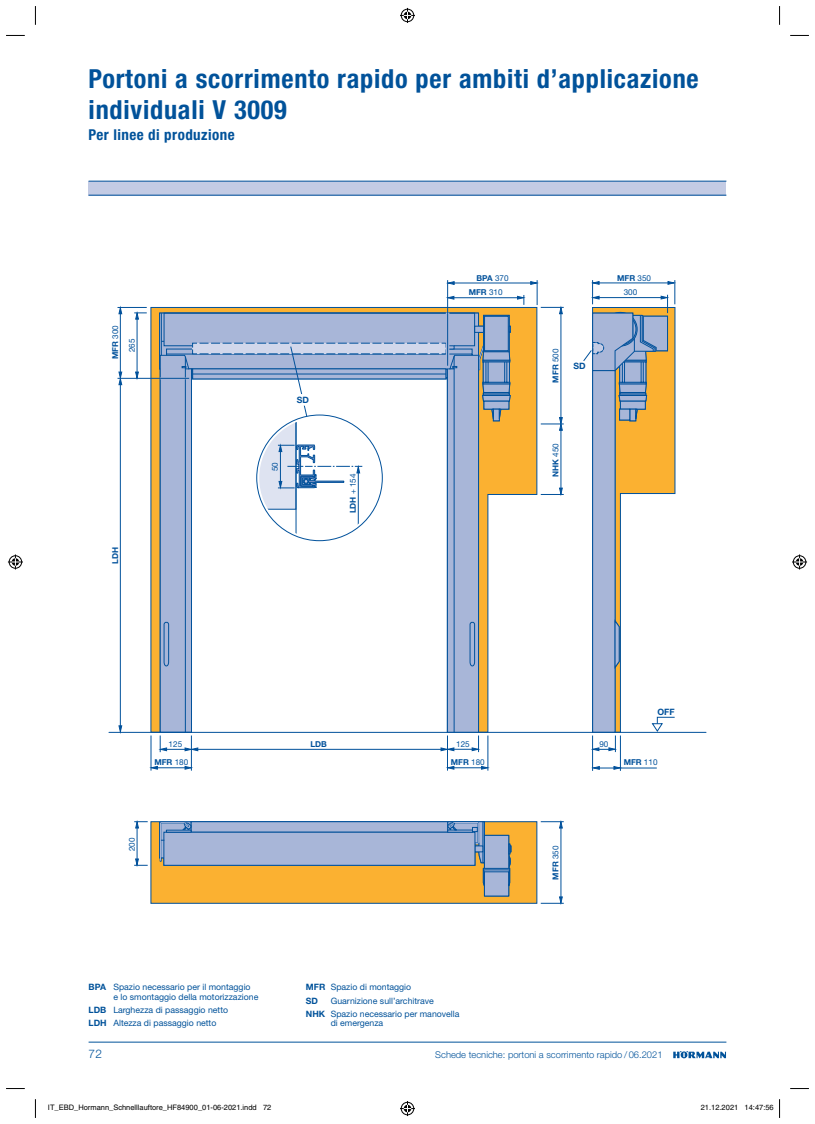
<style>
.page{position:relative;width:815px;height:1124px;background:#fff}
.page>*{position:absolute;margin:0;border:0;box-sizing:border-box;transform-origin:0 0}
.t1{font:700 condensed 26.25px/31.2px "Hoermann Helvetica Neue";letter-spacing:.03em;color:#01529a}
.t2{font:700 condensed 15px "Hoermann Helvetica Neue";letter-spacing:.03em;color:#01529a}
.t3{font:300 11.88px "Hoermann Helvetica Neue";color:#01529a}
.t4{font:300 9.38px "Hoermann Helvetica Neue";color:#01529a}
.t5{font:8.75px/13.4px "Hoermann Helvetica Neue Rm";color:#01529a}
.t6{font:700 8.75px "Hoermann Helvetica Neue";color:#01519b}
.t7{font:700 8.75px "Hoermann Helvetica Neue";color:#01529a}
.t8{font:700 8.12px "Hoermann Helvetica Neue";color:#01519b}
.t9{font:8.12px "Hoermann Helvetica Neue Rm";color:#01519b}
.t10{font:7.5px "Helvetica";color:#000}
.s1{font-family:"Hoermann Helvetica Neue Rm";font-weight:400}
.s2{font-family:"Hoermann Helvetica Neue";font-weight:700}
</style>
<div class="page">
<hr style="left:89px;top:1041px;width:637px;height:1px;background:#01529a">
<svg style="left:673px;top:1051px;width:53px;height:7px"></svg>
<svg style="left:150px;top:307px;width:367px;height:425px"></svg>
<div style="left:151px;top:821px;width:386px;height:82px;background:#fbb131"></div>
<hr style="left:109px;top:732px;width:597px;height:1px;background:#01519b">
<svg style="left:448px;top:296px;width:7px;height:4px"></svg>
<hr style="left:452px;top:297px;width:67px;height:1px;background:#01519b">
<svg style="left:135px;top:371px;width:4px;height:7px"></svg>
<hr style="left:120px;top:382px;width:1px;height:346px;background:#01519b">
<svg style="left:118px;top:371px;width:4px;height:14px"></svg>
<svg style="left:118px;top:725px;width:4px;height:7px"></svg>
<hr style="left:592px;top:735px;width:1px;height:35px;background:#01519b">
<svg style="left:118px;top:307px;width:29px;height:13px"></svg>
<hr style="left:151px;top:735px;width:1px;height:35px;background:#01519b">
<svg style="left:151px;top:765px;width:7px;height:4px"></svg>
<hr style="left:155px;top:767px;width:31px;height:1px;background:#01519b">
<svg style="left:481px;top:765px;width:7px;height:4px"></svg>
<hr style="left:451px;top:767px;width:32px;height:1px;background:#01519b">
<hr style="left:488px;top:735px;width:1px;height:35px;background:#01519b">
<hr style="left:620px;top:735px;width:1px;height:35px;background:#01519b">
<svg style="left:593px;top:765px;width:28px;height:4px"></svg>
<hr style="left:621px;top:767px;width:36px;height:1px;background:#01519b">
<svg style="left:159px;top:821px;width:353px;height:75px"></svg>
<hr style="left:137px;top:318px;width:1px;height:57px;background:#01519b">
<hr style="left:120px;top:311px;width:1px;height:63px;background:#01519b">
<hr style="left:118px;top:378px;width:71px;height:1px;background:#01519b">
<svg style="left:134px;top:858px;width:14px;height:7px"></svg>
<svg style="left:134px;top:821px;width:14px;height:7px"></svg>
<hr style="left:137px;top:826px;width:1px;height:35px;background:#01519b">
<svg style="left:541px;top:821px;width:23px;height:7px"></svg>
<svg style="left:541px;top:896px;width:23px;height:7px"></svg>
<hr style="left:561px;top:826px;width:1px;height:72px;background:#01519b">
<svg style="left:448px;top:281px;width:7px;height:4px"></svg>
<hr style="left:452px;top:283px;width:81px;height:1px;background:#01519b">
<svg style="left:517px;top:280px;width:159px;height:472px"></svg>
<hr style="left:447px;top:280px;width:1px;height:85px;background:#01519b">
<svg style="left:160px;top:312px;width:351px;height:440px"></svg>
<div style="left:89px;top:181px;width:637px;height:14px;background:#c3cbe4"></div>
<hr style="left:89px;top:181px;width:637px;height:1px;background:#01529a">
<hr style="left:89px;top:195px;width:637px;height:1px;background:#01529a">
<svg style="left:6px;top:35px;width:19px;height:1px"></svg>
<svg style="left:790px;top:35px;width:19px;height:1px"></svg>
<svg style="left:6px;top:1088px;width:19px;height:1px"></svg>
<svg style="left:790px;top:1088px;width:19px;height:1px"></svg>
<svg style="left:35px;top:6px;width:1px;height:19px"></svg>
<svg style="left:35px;top:1099px;width:1px;height:18px"></svg>
<svg style="left:779px;top:6px;width:1px;height:19px"></svg>
<svg style="left:400px;top:8px;width:15px;height:15px"></svg>
<svg style="left:400px;top:1101px;width:15px;height:14px"></svg>
<svg style="left:8px;top:554px;width:15px;height:15px"></svg>
<svg style="left:792px;top:554px;width:15px;height:15px"></svg>
<svg style="left:779px;top:1099px;width:1px;height:18px"></svg>
<h1 class="t1" style="left:89px;top:62px;width:612px">Portoni a scorrimento rapido per ambiti d’applicazione individuali V 3009</h1>
<h2 class="t2" style="left:89px;top:125px;width:148px">Per linee di produzione</h2>
<p class="t8" style="left:109px;top:359px;width:35px;rotate:-90deg">MFR <span class="s1">300</span></p>
<p class="t9" style="left:126px;top:352px;width:15px;rotate:-90deg">265</p>
<p class="t8" style="left:109px;top:563px;width:18px;rotate:-90deg">LDH</p>
<p class="t6" style="left:297px;top:393px;width:14px">SD</p>
<p class="t9" style="left:269px;top:471px;width:11px;rotate:-90deg">50</p>
<p class="t9" style="left:347px;top:513px;width:41px;rotate:-90deg"><span class="s2">LDH</span> + 154</p>
<p class="t8" style="left:476px;top:272px;width:34px">BPA <span class="s1">370</span></p>
<p class="t8" style="left:469px;top:286px;width:35px">MFR <span class="s1">310</span></p>
<p class="t8" style="left:550px;top:382px;width:35px;rotate:-90deg">MFR <span class="s1">500</span></p>
<p class="t6" style="left:573px;top:359px;width:14px">SD</p>
<p class="t8" style="left:550px;top:477px;width:35px;rotate:-90deg">NHK <span class="s1">450</span></p>
<p class="t8" style="left:617px;top:272px;width:35px">MFR <span class="s1">350</span></p>
<p class="t9" style="left:624px;top:286px;width:15px">300</p>
<p class="t9" style="left:169px;top:738px;width:15px">125</p>
<p class="t8" style="left:310px;top:738px;width:18px">LDB</p>
<p class="t9" style="left:456px;top:738px;width:15px">125</p>
<p class="t9" style="left:599px;top:738px;width:11px">90</p>
<p class="t6" style="left:657px;top:705px;width:19px">OFF</p>
<p class="t8" style="left:154px;top:756px;width:35px">MFR <span class="s1">180</span></p>
<p class="t8" style="left:451px;top:756px;width:35px">MFR <span class="s1">180</span></p>
<p class="t8" style="left:624px;top:756px;width:35px">MFR <span class="s1">110</span></p>
<p class="t9" style="left:126px;top:851px;width:15px;rotate:-90deg">200</p>
<p class="t8" style="left:550px;top:879px;width:35px;rotate:-90deg">MFR <span class="s1">350</span></p>
<p class="t5" style="left:113px;top:981px;width:147px;line-height:9.4px;text-indent:-25px"><span class="s2">BPA</span> Spazio necessario per il montaggio<br>e lo smontaggio della motorizzazione</p>
<p class="t5" style="left:89px;top:1002px;width:141px"><span class="s2">LDB</span> Larghezza di passaggio netto<br><span class="s2">LDH</span> Altezza di passaggio netto</p>
<p class="t5" style="left:306px;top:979px;width:107px"><span class="s2">MFR</span> Spazio di montaggio</p>
<p class="t7" style="left:306px;top:993px;width:14px">SD</p>
<p class="t5" style="left:306px;top:992px;width:155px;text-align:center">Guarnizione sull’architrave<br><span class="s2">NHK</span> Spazio necessario per manovella</p>
<p class="t5" style="left:331px;top:1015px;width:54px">di emergenza</p>
<h3 class="t3" style="left:89px;top:1045px;width:15px">72</h3>
<p class="t4" style="left:435px;top:1048px;width:229px">Schede tecniche: portoni a scorrimento rapido / 06.2021</p>
<p class="t10" style="left:48px;top:1103px;width:225px">IT_EBD_Hormann_Schnelllauftore_HF84900_01-06-2021.indd 72</p>
<p class="t10" style="left:701px;top:1103px;width:74px">21.12.2021 14:47:56</p>
</div>
